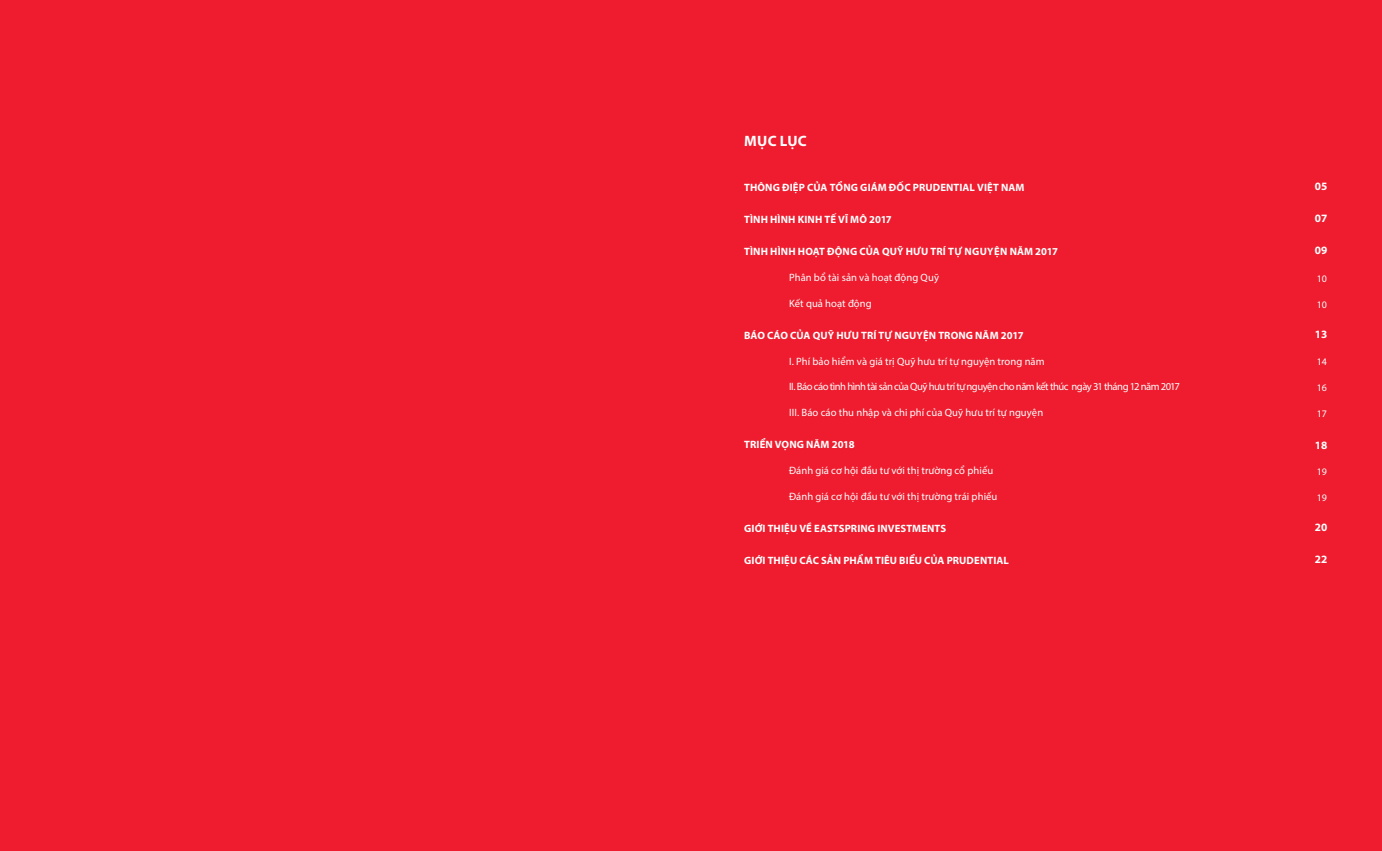
<style>
.page{position:relative;width:1382px;height:851px;background:#fff}
.page>*{position:absolute;margin:0;border:0;box-sizing:border-box;transform-origin:0 0}
.t1{font:700 15px "Myriad Pro";letter-spacing:.015em;color:#fff}
.t2{font:700 11.25px "Myriad Pro";color:#fff}
.t3{font:700 10.62px "Myriad Pro";letter-spacing:.01em;color:#fff}
.t4{font:10.62px "Myriad Pro";color:#fff}
.t5{font:10.62px "Myriad Pro";letter-spacing:-.045em;color:#fff}
.t6{font:10px "Myriad Pro";color:#fff}
</style>
<div class="page">
<div style="left:0;top:0;width:1382px;height:850px;background:#ee1c2e"></div>
<h1 class="t1" style="left:744px;top:132px;width:64px">MỤC LỤC</h1>
<p class="t3" style="left:744px;top:180px;width:282px">THÔNG ĐIỆP CỦA TỔNG GIÁM ĐỐC PRUDENTIAL VIỆT NAM</p>
<p class="t3" style="left:744px;top:212px;width:149px">TÌNH HÌNH KINH TẾ VĨ MÔ 2017</p>
<p class="t3" style="left:744px;top:245px;width:315px">TÌNH HÌNH HOẠT ĐỘNG CỦA QUỸ HƯU TRÍ TỰ NGUYỆN NĂM 2017</p>
<p class="t4" style="left:789px;top:271px;width:151px">Phân bổ tài sản và hoạt động Quỹ</p>
<p class="t4" style="left:789px;top:297px;width:84px">Kết quả hoạt động</p>
<p class="t3" style="left:744px;top:328px;width:281px">BÁO CÁO CỦA QUỸ HƯU TRÍ TỰ NGUYỆN TRONG NĂM 2017</p>
<p class="t4" style="left:789px;top:355px;width:257px">I. Phí bảo hiểm và giá trị Quỹ hưu trí tự nguyện trong năm</p>
<p class="t5" style="left:789px;top:381px;width:392px">II. Báo cáo tình hình tài sản của Quỹ hưu trí tự nguyện cho năm kết thúc ngày 31 tháng 12 năm 2017</p>
<p class="t4" style="left:789px;top:406px;width:256px">III. Báo cáo thu nhập và chi phí của Quỹ hưu trí tự nguyện</p>
<p class="t3" style="left:744px;top:438px;width:112px">TRIỂN VỌNG NĂM 2018</p>
<p class="t4" style="left:789px;top:464px;width:206px">Đánh giá cơ hội đầu tư với thị trường cổ phiếu</p>
<p class="t4" style="left:789px;top:490px;width:210px">Đánh giá cơ hội đầu tư với thị trường trái phiếu</p>
<p class="t3" style="left:744px;top:522px;width:204px">GIỚI THIỆU VỀ EASTSPRING INVESTMENTS</p>
<p class="t3" style="left:744px;top:554px;width:266px">GIỚI THIỆU CÁC SẢN PHẨM TIÊU BIỂU CỦA PRUDENTIAL</p>
<p class="t2" style="left:1315px;top:179px;width:14px">05</p>
<p class="t2" style="left:1315px;top:211px;width:14px">07</p>
<p class="t2" style="left:1315px;top:243px;width:14px">09</p>
<p class="t6" style="left:1317px;top:273px;width:12px">10</p>
<p class="t6" style="left:1317px;top:299px;width:12px">10</p>
<p class="t2" style="left:1315px;top:327px;width:14px">13</p>
<p class="t6" style="left:1317px;top:356px;width:12px">14</p>
<p class="t6" style="left:1317px;top:382px;width:12px">16</p>
<p class="t6" style="left:1317px;top:408px;width:12px">17</p>
<p class="t2" style="left:1315px;top:438px;width:14px">18</p>
<p class="t6" style="left:1317px;top:465px;width:12px">19</p>
<p class="t6" style="left:1317px;top:491px;width:12px">19</p>
<p class="t2" style="left:1315px;top:520px;width:14px">20</p>
<p class="t2" style="left:1315px;top:552px;width:14px">22</p>
</div>
